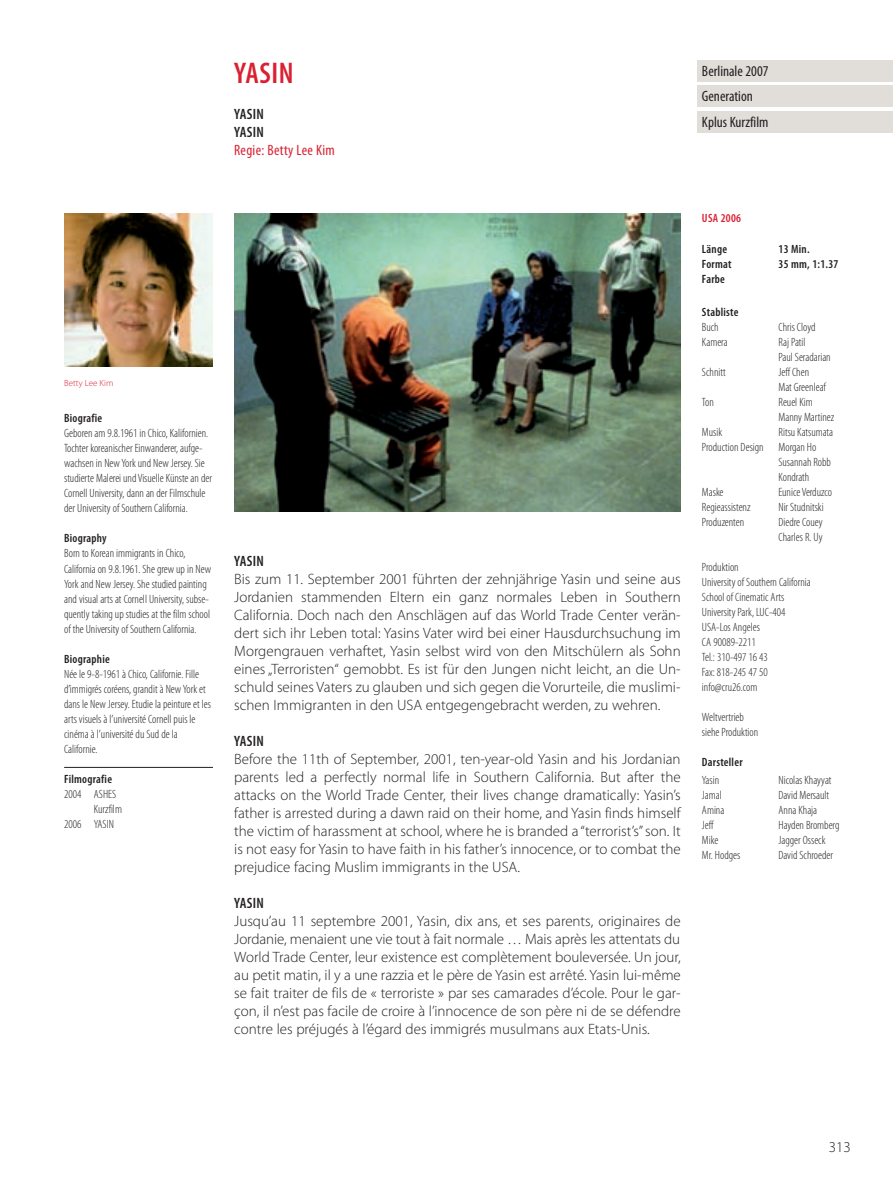
<style>
.page{position:relative;width:893px;height:1191px;background:#fff}
.page>*{position:absolute;margin:0;border:0;box-sizing:border-box;transform-origin:0 0}
.t1{font:600 condensed 30px "Myriad Pro";letter-spacing:.02em;color:#da2031}
.t2{font:300 15px/18px "Myriad Pro";color:#231f20;text-align:justify}
.t3{font:condensed 15px/25.5px "Myriad Pro";color:#231f20}
.t4{font:600 condensed 15px/18px "Myriad Pro";letter-spacing:.02em;color:#231f20}
.t5{font:condensed 15px "Myriad Pro";letter-spacing:.02em;color:#da2031}
.t6{font:300 condensed 12px/15px "Myriad Pro";color:#231f20}
.t7{font:600 condensed 12px "Myriad Pro";letter-spacing:.02em;color:#231f20}
.t8{font:600 condensed 12px "Myriad Pro";letter-spacing:.02em;color:#da2031}
.t9{font:300 9px "Myriad Pro";color:#da2031}
</style>
<div class="page">
<div style="left:698px;top:60px;width:195px;height:22px;background:#e1deda"></div>
<div style="left:698px;top:86px;width:195px;height:21px;background:#e1deda"></div>
<div style="left:698px;top:111px;width:195px;height:22px;background:#e1deda"></div>
<img style="left:64px;top:213px;width:149px;height:153px">
<hr style="left:64px;top:767px;width:149px;height:1px;background:#231f20">
<img style="left:234px;top:213px;width:447px;height:298px">
<h1 class="t1" style="left:234px;top:55px;width:61px">YASIN</h1>
<p class="t4" style="left:234px;top:105px;width:31px">YASIN<br>YASIN</p>
<p class="t5" style="left:234px;top:141px;width:102px">Regie: Betty Lee Kim</p>
<p class="t3" style="left:702px;top:58px;width:68px">Berlinale 2007<br>Generation<br>Kplus Kurzfilm</p>
<p class="t9" style="left:64px;top:379px;width:51px">Betty Lee Kim</p>
<p class="t7" style="left:64px;top:411px;width:40px">Biografie</p>
<p class="t6" style="left:64px;top:427px;width:149px">Geboren am 9.8.1961 in Chico, Kalifornien.<br>Tochter koreanischer Einwanderer, aufge&shy;wachsen in New York und New Jersey. Sie studierte Malerei und Visuelle Künste an der Cornell University, dann an der Filmschule der University of Southern California.</p>
<p class="t7" style="left:64px;top:531px;width:44px">Biography</p>
<p class="t6" style="left:64px;top:547px;width:148px">Born to Korean immigrants in Chico, California on 9.8.1961. She grew up in New York and New Jersey. She studied painting and visual arts at Cornell University, subse&shy;quently taking up studies at the film school of the University of Southern California.</p>
<p class="t7" style="left:64px;top:651px;width:47px">Biographie</p>
<p class="t6" style="left:64px;top:667px;width:148px">Née le 9-8-1961 à Chico, Californie. Fille d’immigrés coréens, grandit à New York et dans le New Jersey. Etudie la peinture et les arts visuels à l’université Cornell puis le cinéma à l’université du Sud de la Californie.</p>
<p class="t7" style="left:64px;top:771px;width:49px">Filmografie</p>
<p class="t6" style="left:64px;top:787px;width:54px">2004 ASHES</p>
<p class="t6" style="left:94px;top:802px;width:30px">Kurzfilm</p>
<p class="t6" style="left:64px;top:817px;width:51px">2006 YASIN</p>
<p class="t4" style="left:234px;top:551px;width:31px">YASIN</p>
<p class="t2" style="left:234px;top:571px;width:448px">Bis zum 11. September 2001 führten der zehnjährige Yasin und seine aus Jordanien stammenden Eltern ein ganz normales Leben in Southern California. Doch nach den Anschlägen auf das World Trade Center verän&shy;dert sich ihr Leben total: Yasins Vater wird bei einer Hausdurchsuchung im Morgengrauen verhaftet, Yasin selbst wird von den Mitschülern als Sohn eines „Terroristen“ gemobbt. Es ist für den Jungen nicht leicht, an die Un - schuld seines Vaters zu glauben und sich gegen die Vorurteile, die muslimi&shy;schen Immigranten in den USA entgegengebracht werden, zu wehren.</p>
<p class="t4" style="left:234px;top:731px;width:31px">YASIN</p>
<p class="t2" style="left:234px;top:751px;width:448px">Before the 11th of September, 2001, ten-year-old Yasin and his Jordanian parents led a perfectly normal life in Southern California. But after the attacks on the World Trade Center, their lives change dramatically: Yasin’s father is arrested during a dawn raid on their home, and Yasin finds himself the victim of harassment at school, where he is branded a “terrorist’s” son. It is not easy for Yasin to have faith in his father’s innocence, or to combat the prejudice facing Muslim immigrants in the USA.</p>
<p class="t4" style="left:234px;top:893px;width:31px">YASIN</p>
<p class="t2" style="left:234px;top:913px;width:448px">Jusqu’au 11 septembre 2001, Yasin, dix ans, et ses parents, originaires de Jordanie, menaient une vie tout à fait normale … Mais après les attentats du World Trade Center, leur existence est complètement bouleversée. Un jour, au petit matin, il y a une razzia et le père de Yasin est arrêté. Yasin lui-même se fait traiter de fils de « terroriste » par ses camarades d’école. Pour le gar&shy;çon, il n’est pas facile de croire à l’innocence de son père ni de se défendre contre les préjugés à l’égard des immigrés musulmans aux Etats-Unis.</p>
<p class="t8" style="left:702px;top:211px;width:41px">USA 2006</p>
<p class="t7" style="left:702px;top:241px;width:27px">Länge</p>
<p class="t7" style="left:778px;top:241px;width:33px">13 Min.</p>
<p class="t7" style="left:702px;top:256px;width:31px">Format</p>
<p class="t7" style="left:778px;top:256px;width:61px">35 mm, 1:1.37</p>
<p class="t7" style="left:702px;top:271px;width:24px">Farbe</p>
<p class="t7" style="left:702px;top:304px;width:38px">Stabliste</p>
<p class="t6" style="left:702px;top:320px;width:18px">Buch</p>
<p class="t6" style="left:778px;top:320px;width:39px">Chris Cloyd</p>
<p class="t6" style="left:702px;top:335px;width:27px">Kamera</p>
<p class="t6" style="left:778px;top:335px;width:54px">Raj Patil<br>Paul Seradarian</p>
<p class="t6" style="left:702px;top:365px;width:25px">Schnitt</p>
<p class="t6" style="left:778px;top:365px;width:49px">Jeff Chen<br>Mat Greenleaf</p>
<p class="t6" style="left:702px;top:395px;width:13px">Ton</p>
<p class="t6" style="left:778px;top:395px;width:57px">Reuel Kim<br>Manny Martinez</p>
<p class="t6" style="left:702px;top:425px;width:22px">Musik</p>
<p class="t6" style="left:778px;top:425px;width:56px">Ritsu Katsumata</p>
<p class="t6" style="left:702px;top:440px;width:116px">Production Design Morgan Ho</p>
<p class="t6" style="left:778px;top:455px;width:54px">Susannah Robb</p>
<p class="t6" style="left:778px;top:470px;width:32px">Kondrath</p>
<p class="t6" style="left:702px;top:485px;width:23px">Maske</p>
<p class="t6" style="left:778px;top:485px;width:55px">Eunice Verduzco</p>
<p class="t6" style="left:702px;top:500px;width:50px">Regieassistenz</p>
<p class="t6" style="left:778px;top:500px;width:47px">Nir Studnitski</p>
<p class="t6" style="left:702px;top:515px;width:44px">Produzenten</p>
<p class="t6" style="left:778px;top:515px;width:46px">Diedre Couey<br>Charles R. Uy</p>
<p class="t6" style="left:702px;top:560px;width:110px">Produktion<br>University of Southern California<br>School of Cinematic Arts<br>University Park, LUC-404<br>USA-Los Angeles<br>CA 90089-2211<br>Tel.: 310-497 16 43<br>Fax: 818-245 47 50 info@cru26.com</p>
<p class="t6" style="left:702px;top:710px;width:58px">Weltvertrieb siehe Produktion</p>
<p class="t7" style="left:702px;top:754px;width:42px">Darsteller</p>
<p class="t6" style="left:702px;top:773px;width:19px">Yasin</p>
<p class="t6" style="left:778px;top:773px;width:54px">Nicolas Khayyat</p>
<p class="t6" style="left:702px;top:788px;width:21px">Jamal</p>
<p class="t6" style="left:778px;top:788px;width:52px">David Mersault</p>
<p class="t6" style="left:702px;top:803px;width:24px">Amina</p>
<p class="t6" style="left:778px;top:803px;width:40px">Anna Khaja</p>
<p class="t6" style="left:702px;top:818px;width:13px">Jeff</p>
<p class="t6" style="left:778px;top:818px;width:62px">Hayden Bromberg</p>
<p class="t6" style="left:702px;top:833px;width:18px">Mike</p>
<p class="t6" style="left:778px;top:833px;width:49px">Jagger Osseck</p>
<p class="t6" style="left:702px;top:848px;width:40px">Mr. Hodges</p>
<p class="t6" style="left:778px;top:848px;width:56px">David Schroeder</p>
<p class="t2" style="left:829px;top:1139px;width:23px">313</p>
</div>
